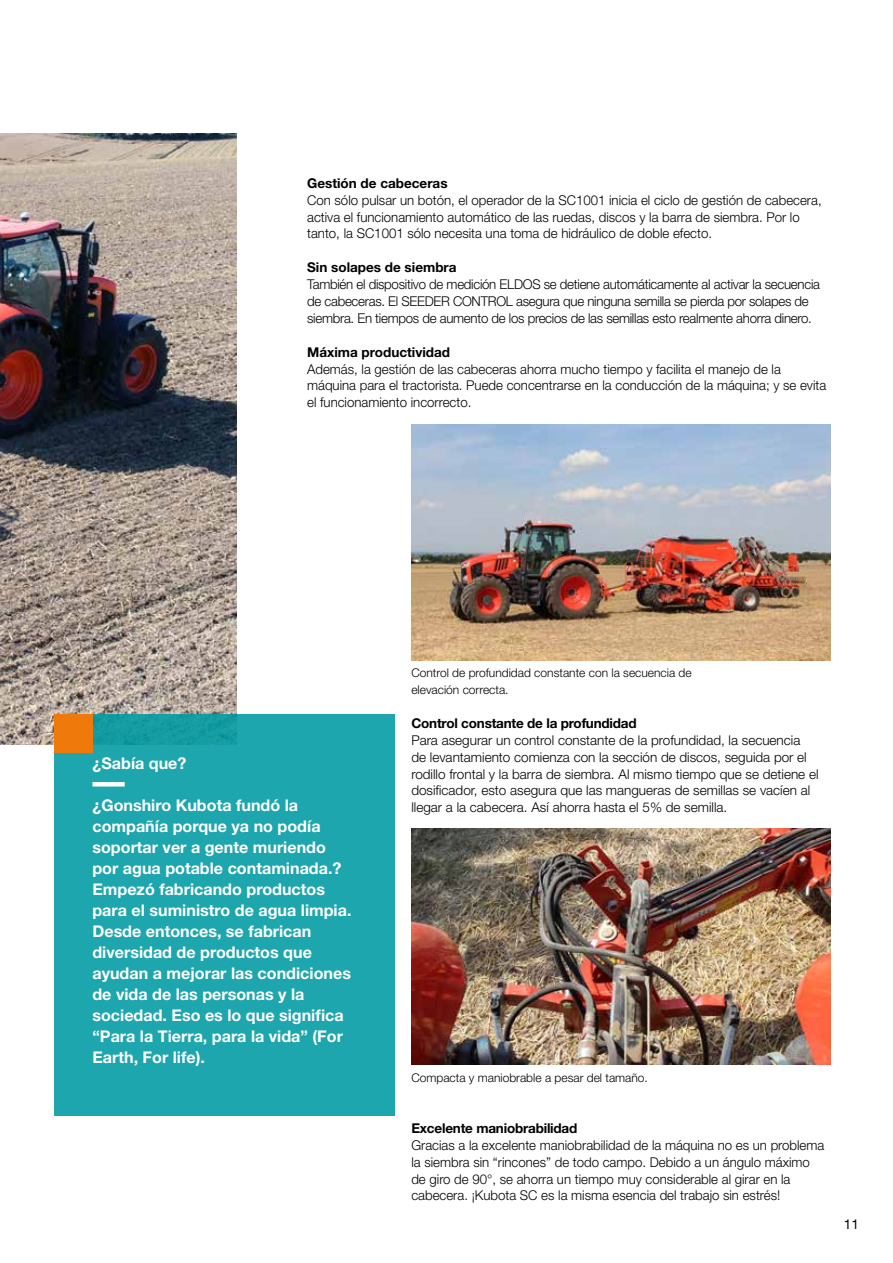
<style>
.page{position:relative;width:893px;height:1263px;background:#fff}
.page>*{position:absolute;margin:0;border:0;box-sizing:border-box;transform-origin:0 0}
.t1{font:700 16.2px/21px "Helvetica Neue LT Std";color:#fff}
.t2{font:300 13.5px/16.8px "Helvetica Neue LT Std";color:#000}
.t3{font:300 13.5px/16.8px "Helvetica Neue LT Std";letter-spacing:-.02em;color:#000}
.t4{font:700 13.5px "Helvetica Neue LT Std";letter-spacing:-.015em;color:#000}
.t5{font:13.5px "Helvetica Neue LT Std";color:#000}
.t6{font:300 12px/16.8px "Helvetica Neue LT Std";color:#000}
</style>
<div class="page">
<img style="left:0;top:134px;width:237px;height:611px">
<img style="left:411px;top:424px;width:419px;height:237px">
<img style="left:411px;top:828px;width:419px;height:237px">
<div style="left:54px;top:715px;width:340px;height:401px;background:#1da6ad"></div>
<hr style="left:92px;top:782px;width:33px;height:4px;background:#fff">
<div style="left:54px;top:715px;width:38px;height:38px;background:#ef7a0b"></div>
<p class="t4" style="left:307px;top:175px;width:142px">Gestión de cabeceras</p>
<p class="t2" style="left:307px;top:191px;width:516px">Con sólo pulsar un botón, el operador de la SC1001 inicia el ciclo de gestión de cabecera, activa el funcionamiento automático de las ruedas, discos y la barra de siembra. Por lo tanto, la SC1001 sólo necesita una toma de hidráulico de doble efecto.</p>
<p class="t4" style="left:307px;top:259px;width:151px">Sin solapes de siembra</p>
<p class="t3" style="left:307px;top:276px;width:514px">También el dispositivo de medición ELDOS se detiene automáticamente al activar la secuencia de cabeceras. El SEEDER CONTROL asegura que ninguna semilla se pierda por solapes de siembra. En tiempos de aumento de los precios de las semillas esto realmente ahorra dinero.</p>
<p class="t4" style="left:307px;top:343px;width:144px">Máxima productividad</p>
<p class="t2" style="left:307px;top:360px;width:521px">Además, la gestión de las cabeceras ahorra mucho tiempo y facilita el manejo de la máquina para el tractorista. Puede concentrarse en la conducción de la máquina; y se evita el funcionamiento incorrecto.</p>
<p class="t1" style="left:92px;top:752px;width:96px">¿Sabía que?</p>
<p class="t1" style="left:92px;top:794px;width:261px">¿Gonshiro Kubota fundó la compañía porque ya no podía soportar ver a gente muriendo por agua potable contaminada.?<br>Empezó fabricando productos para el suministro de agua limpia.<br>Desde entonces, se fabrican diversidad de productos que ayudan a mejorar las condiciones de vida de las personas y la sociedad. Eso es lo que significa “Para la Tierra, para la vida” (For<br>Earth, For life).</p>
<p class="t6" style="left:411px;top:664px;width:282px">Control de profundidad constante con la secuencia de elevación correcta.</p>
<p class="t4" style="left:411px;top:715px;width:227px">Control constante de la profundidad</p>
<p class="t2" style="left:411px;top:731px;width:409px">Para asegurar un control constante de la profundidad, la secuencia<br>de levantamiento comienza con la sección de discos, seguida por el rodillo frontal y la barra de siembra. Al mismo tiempo que se detiene el dosificador, esto asegura que las mangueras de semillas se vacíen al llegar a la cabecera. Así ahorra hasta el 5% de semilla.</p>
<p class="t6" style="left:411px;top:1069px;width:238px">Compacta y maniobrable a pesar del tamaño.</p>
<p class="t4" style="left:411px;top:1120px;width:168px">Excelente maniobrabilidad</p>
<p class="t2" style="left:411px;top:1136px;width:414px">Gracias a la excelente maniobrabilidad de la máquina no es un problema la siembra sin “rincones” de todo campo. Debido a un ángulo máximo de giro de 90°, se ahorra un tiempo muy considerable al girar en la cabecera. ¡Kubota SC es la misma esencia del trabajo sin estrés!</p>
<p class="t5" style="left:844px;top:1216px;width:17px">11</p>
</div>
